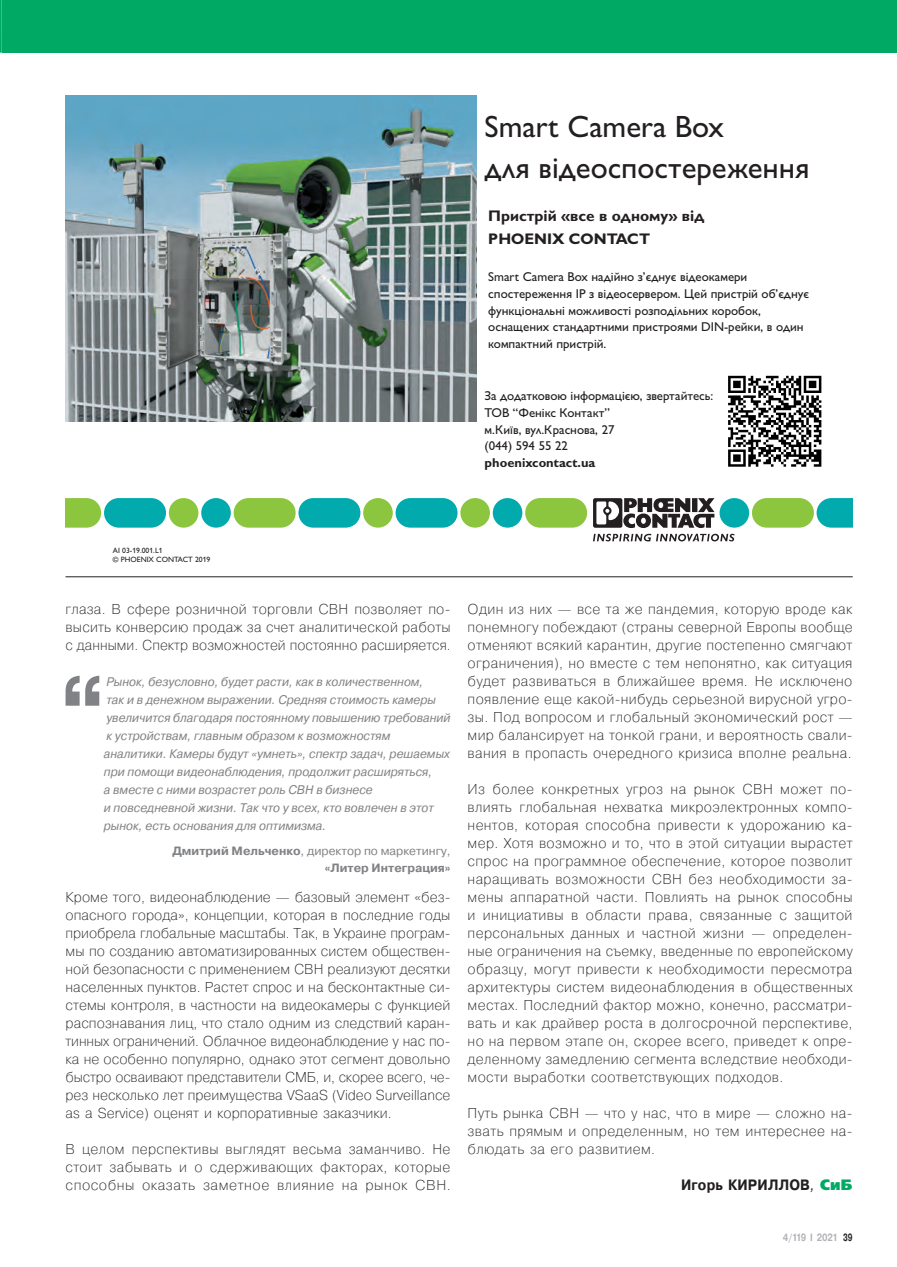
<style>
.page{position:relative;width:897px;height:1267px;background:#fff}
.page>*{position:absolute;margin:0;border:0;box-sizing:border-box;transform-origin:0 0}
.Цитата{font:700 89.55px "Pragmatica";color:#808285;scale:.95 1}
.t1{font:30.9px/41.1px "Px C Gill Alt One";color:#231f20}
.t2{font:700 15.45px/23.1px "Px C Gill Alt One";color:#231f20}
.Автор_СиБ_GREP{font:700 15px "Pragmatica";letter-spacing:.015em;color:#231f20;scale:.9 1}
.Текст_osn_GREP{font:200 14.25px/18px "Pragmatica";letter-spacing:.025em;color:#231f20;text-align:justify}
.t3{font:12.9px/16.6px "Px C Gill Alt One";color:#231f20}
.Цитата-2{font:italic 12.45px/18px "Pragmatica";color:#808285;scale:.95 1}
.Цитата_подпись{font:700 12px/16.5px "Pragmatica";color:#808285;text-align:right}
.t4{font:700 10.5px "Pragmatica";letter-spacing:-.045em;color:#b2b3b7;scale:.8 1}
.t5{font:7.65px/9.3px "Px C Gill Alt One";color:#231f20}
.s1{font-weight:700}
.s2{font-weight:400}
.s3{font-weight:400;font-style:italic}
.s4{font-family:"Free Set";font-weight:800;color:#00a964}
.s5{color:#231f20}
</style>
<div class="page">
<div style="left:2px;top:0;width:894px;height:53px;background:#00a964"></div>
<svg style="left:66px;top:498px;width:786px;height:43px"></svg>
<img style="left:66px;top:95px;width:411px;height:326px">
<img style="left:728px;top:375px;width:94px;height:92px">
<hr style="left:66px;top:576px;width:786px;height:1px;background:#231f20">
<svg style="left:0;top:0;width:2px;height:53px"></svg>
<p class="t1" style="left:484px;top:106px;width:326px">Smart Camera Box<br>для відеоспостереження</p>
<p class="t2" style="left:488px;top:204px;width:218px">Пристрій «все в одному» від<br>PHOENIX CONTACT</p>
<p class="t3" style="left:488px;top:268px;width:322px">Smart Camera Box надійно з’єднує відеокамери спостереження IP з відеосервером. Цей пристрій об’єднує функціональні можливості розподільних коробок, оснащених стандартними пристроями DIN-рейки, в один компактний пристрій.</p>
<p class="t3" style="left:484px;top:387px;width:230px">За додатковою інформацією, звертайтесь:<br>ТОВ “Фенікс Контакт”<br>м.Київ, вул.Краснова, 27<br>(044) 594 55 22<br><span class="s1">phoenixcontact.ua</span></p>
<p class="t5" style="left:113px;top:545px;width:99px">AI 03-19.001.L1<br>© PHOENIX CONTACT 2019</p>
<p class="Текст_osn_GREP" style="left:66px;top:599px;width:386px">глаза. В сфере розничной торговли СВН позволяет по&shy;высить конверсию продаж за счет аналитической работы с данными. Спектр возможностей постоянно расширяется.</p>
<p class="Цитата" style="left:59px;top:651px;width:52px">“</p>
<p class="Цитата-2" style="left:104px;top:673px;width:366px">Рынок, безусловно, будет расти, как в количественном,<br>так и в денежном выражении. Средняя стоимость камеры увеличится благодаря постоянному повышению требований к устройствам, главным образом к возможностям аналитики. Камеры будут «умнеть», спектр задач, решаемых при помощи видеонаблюдения, продолжит расширяться,<br>а вместе с ними возрастет роль СВН в бизнесе<br>и повседневной жизни. Так что у всех, кто вовлечен в этот рынок, есть основания для оптимизма.</p>
<p class="Цитата_подпись" style="left:172px;top:843px;width:280px">Дмитрий Мельченко<span class="s2">, директор по маркетингу, </span>«Литер Интеграция»</p>
<p class="Текст_osn_GREP" style="left:66px;top:887px;width:386px">Кроме того, видеонаблюдение — базовый элемент «без&shy;опасного города», концепции, которая в последние годы приобрела глобальные масштабы. Так, в Украине програм&shy;мы по созданию автоматизированных систем обществен&shy;ной безопасности с применением СВН реализуют десятки населенных пунктов. Растет спрос и на бесконтактные си&shy;стемы контроля, в частности на видеокамеры с функцией распознавания лиц, что стало одним из следствий каран&shy;тинных ограничений. Облачное видеонаблюдение у нас по&shy;ка не особенно популярно, однако этот сегмент довольно быстро осваивают представители СМБ, и, скорее всего, че&shy;рез несколько лет преимущества VSaaS (Video Surveillance as a Service) оценят и корпоративные заказчики.</p>
<p class="Текст_osn_GREP" style="left:66px;top:1139px;width:386px">В целом перспективы выглядят весьма заманчиво. Не стоит забывать и о сдерживающих факторах, которые способны оказать заметное влияние на рынок СВН.</p>
<p class="Текст_osn_GREP" style="left:467px;top:599px;width:386px">Один из них — все та же пандемия, которую вроде как понемногу побеждают (страны северной Европы вообще отменяют всякий карантин, другие постепенно смягчают ограничения), но вместе с тем непонятно, как ситуация будет развиваться в ближайшее время. Не исключено появление еще какой-нибудь серьезной вирусной угро&shy;зы. Под вопросом и глобальный экономический рост — мир балансирует на тонкой грани, и вероятность свали&shy;вания в пропасть очередного кризиса вполне реальна.</p>
<p class="Текст_osn_GREP" style="left:467px;top:779px;width:386px">Из более конкретных угроз на рынок СВН может по&shy;влиять глобальная нехватка микроэлектронных компо&shy;нентов, которая способна привести к удорожанию ка&shy;мер. Хотя возможно и то, что в этой ситуации вырастет спрос на программное обеспечение, которое позволит наращивать возможности СВН без необходимости за&shy;мены аппаратной части. Повлиять на рынок способны и инициативы в области права, связанные с защитой персональных данных и частной жизни — определен&shy;ные ограничения на съемку, введенные по европейскому образцу, могут привести к необходимости пересмотра архитектуры систем видеонаблюдения в общественных местах. Последний фактор можно, конечно, рассматри&shy;вать и как драйвер роста в долгосрочной перспективе, но на первом этапе он, скорее всего, приведет к опре&shy;деленному замедлению сегмента вследствие необходи&shy;мости выработки соответствующих подходов.</p>
<p class="Текст_osn_GREP" style="left:467px;top:1103px;width:386px">Путь рынка СВН — что у нас, что в мире — сложно на&shy;звать прямым и определенным, но тем интереснее на&shy;блюдать за его развитием.</p>
<p class="Автор_СиБ_GREP" style="left:681px;top:1175px;width:192px">Игорь КИРИЛЛОВ<span class="s3">,</span> <span class="s4">СиБ</span></p>
<p class="t4" style="left:782px;top:1230px;width:89px">4/119 I 2021 <span class="s5">39</span></p>
</div>
